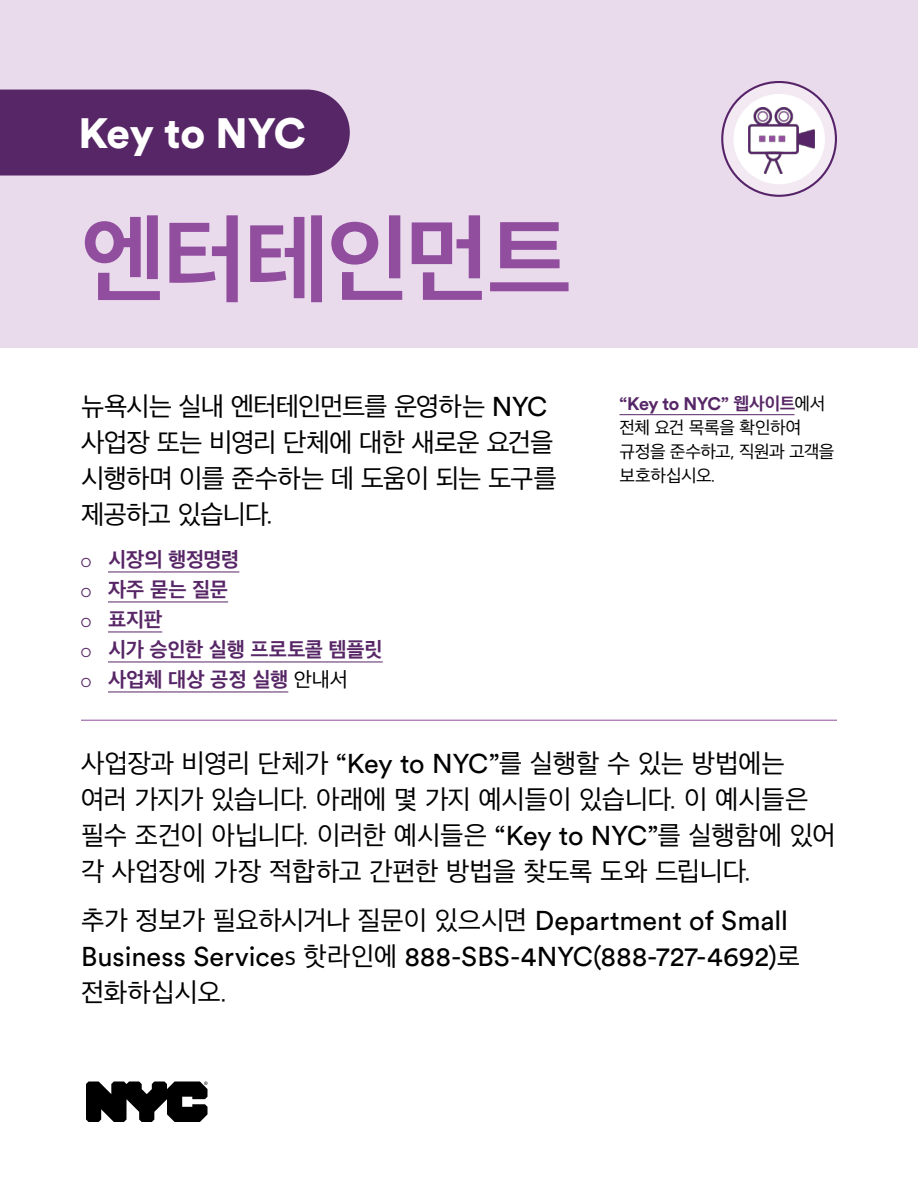
<style>
.page{position:relative;width:918px;height:1188px;background:#fff}
.page>*{position:absolute;margin:0;border:0;box-sizing:border-box;transform-origin:0 0}
.t1{font:700 97.5px "Apple SD Gothic Neo";letter-spacing:-.025em;color:#914d9e}
.t2{font:900 42px "Circular Std";letter-spacing:-.005em;color:#fff}
.t3{font:27px/36px "Apple SD Gothic Neo";letter-spacing:-.02em;color:#000}
.t4{font:27px "Circular Std";letter-spacing:.005em;color:#000}
.t5{font:700 21px "Apple SD Gothic Neo";letter-spacing:-.005em;color:#572666}
.t6{font:18px/24px "Apple SD Gothic Neo";letter-spacing:-.025em;color:#000}
.t7{font:700 18px "Circular Std";letter-spacing:-.03em;color:#572666}
.s1{font-family:"Circular Std"}
.s2{font-family:"Circular Std";font-weight:400;font-size:12.75px}
.s3{font-weight:400;color:#000}
.s4{font-family:"Apple SD Gothic Neo"}
.s5{font-family:"Apple SD Gothic Neo";font-weight:400;color:#000}
</style>
<div class="page">
<div style="left:0;top:0;width:918px;height:348px;background:#e9dbec"></div>
<div style="left:722px;top:82px;width:114px;height:114px;background:#f2e9f3;border-radius:50%"></div>
<div style="left:721px;top:81px;width:116px;height:116px;border:2px solid #562369;border-radius:50%"></div>
<div style="left:734px;top:94px;width:90px;height:90px;background:#fff;border-radius:50%"></div>
<img style="left:749px;top:108px;width:66px;height:65px">
<hr style="left:108px;top:572px;width:131px;height:1px;background:#572666">
<hr style="left:108px;top:602px;width:120px;height:1px;background:#572666">
<hr style="left:108px;top:632px;width:54px;height:1px;background:#572666">
<hr style="left:108px;top:662px;width:275px;height:1px;background:#572666">
<hr style="left:108px;top:692px;width:180px;height:1px;background:#572666">
<hr style="left:620px;top:414px;width:174px;height:1px;background:#572666">
<hr style="left:81px;top:720px;width:756px;height:1px;background:#914d9e">
<svg style="left:86px;top:1081px;width:122px;height:41px"></svg>
<div style="left:0;top:90px;width:350px;height:86px;background:#572666"></div>
<h2 class="t2" style="left:78px;top:106px;width:229px">Key to NYC</h2>
<h1 class="t1" style="left:81px;top:207px;width:492px">엔터테인먼트</h1>
<p class="t3" style="left:81px;top:390px;width:477px">뉴욕시는 실내 엔터테인먼트를 운영하는 <span class="s1">NYC </span>사업장 또는 비영리 단체에 대한 새로운 요건을 시행하며 이를 준수하는 데 도움이 되는 도구를 제공하고 있습니다.</p>
<p class="t5" style="left:81px;top:549px;width:160px"><span class="s2">○</span> 시장의 행정명령</p>
<p class="t5" style="left:81px;top:579px;width:149px"><span class="s2">○</span> 자주 묻는 질문</p>
<p class="t5" style="left:81px;top:609px;width:83px"><span class="s2">○</span> 표지판</p>
<p class="t5" style="left:81px;top:639px;width:303px"><span class="s2">○</span> 시가 승인한 실행 프로토콜 템플릿</p>
<p class="t5" style="left:81px;top:669px;width:269px"><span class="s2">○</span> 사업체 대상 공정 실행 <span class="s3">안내서</span></p>
<p class="t7" style="left:620px;top:392px;width:207px">“Key to NYC” <span class="s4">웹사이트</span><span class="s5">에서</span></p>
<p class="t6" style="left:620px;top:417px;width:216px">전체 요건 목록을 확인하여 규정을 준수하고, 직원과 고객을 보호하십시오.</p>
<p class="t3" style="left:81px;top:747px;width:756px">사업장과 비영리 단체가 <span class="s1">“Key to NYC”</span>를 실행할 수 있는 방법에는 여러 가지가 있습니다. 아래에 몇 가지 예시들이 있습니다. 이 예시들은 필수 조건이 아닙니다. 이러한 예시들은 <span class="s1">“Key to NYC”</span>를 실행함에 있어 각 사업장에 가장 적합하고 간편한 방법을 찾도록 도와 드립니다.</p>
<p class="t3" style="left:81px;top:904px;width:709px">추가 정보가 필요하시거나 질문이 있으시면 <span class="s1">Department of Small</span></p>
<p class="t4" style="left:81px;top:940px;width:721px">Business Service<span class="s4">s 핫라인에</span> 888-SBS-4NYC(888-727-4692)<span class="s4">로</span></p>
<p class="t3" style="left:81px;top:976px;width:148px">전화하십시오.</p>
</div>
